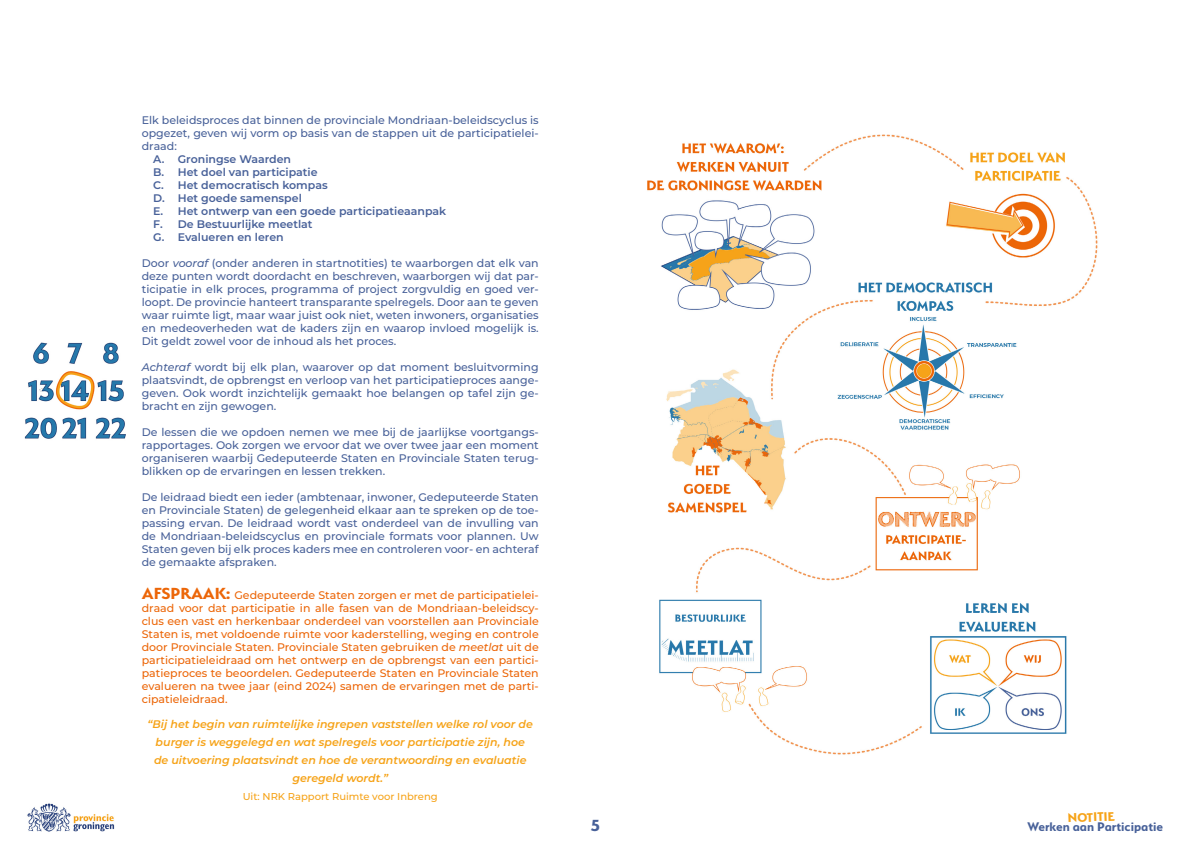
<style>
.page{position:relative;width:1191px;height:842px;background:#fff}
.page>*{position:absolute;margin:0;border:0;box-sizing:border-box;transform-origin:0 0}
.t1{font:700 18px "Serenity";color:#486199}
.t2{font:700 14px "Serenity";color:#486199}
.t3{font:700 14px "Serenity";color:#f6a318}
.t4{font:500 11px/13px "Montserrat";color:#486199;text-align:justify}
.t5{font:500 11px/13px "Montserrat";color:#ec6608;text-align:justify}
.t6{font:italic 600 11px/18px "Montserrat";color:#f6a318;text-align:center}
.t7{font:600 11px/13px "Montserrat";color:#486199}
.t8{font:500 10px "Montserrat";color:#f6a318}
.s1{font-style:italic}
.s2{font-family:"Serenity";font-weight:700;font-size:18px}
</style>
<div class="page">
<img style="left:27px;top:803px;width:88px;height:29px">
<img style="left:24px;top:342px;width:102px;height:97px">
<img style="left:647px;top:134px;width:451px;height:621px">
<p class="t4" style="left:142px;top:113px;width:398px">Elk beleidsproces dat binnen de provinciale Mondriaan-beleidscyclus is opgezet, geven wij vorm op basis van de stappen uit de participatielei&shy;draad:</p>
<p class="t7" style="left:153px;top:152px;width:294px">A. Groningse Waarden<br>B. Het doel van participatie<br>C. Het democratisch kompas<br>D. Het goede samenspel<br>E. Het ontwerp van een goede participatieaanpak<br>F. De Bestuurlijke meetlat<br>G. Evalueren en leren</p>
<p class="t4" style="left:142px;top:256px;width:398px">Door <span class="s1">vooraf</span> (onder anderen in startnotities) te waarborgen dat elk van deze punten wordt doordacht en beschreven, waarborgen wij dat par&shy;ticipatie in elk proces, programma of project zorgvuldig en goed ver&shy;loopt. De provincie hanteert transparante spelregels. Door aan te geven waar ruimte ligt, maar waar juist ook niet, weten inwoners, organisaties en medeoverheden wat de kaders zijn en waarop invloed mogelijk is.<br>Dit geldt zowel voor de inhoud als het proces.</p>
<p class="t4" style="left:142px;top:360px;width:398px"><span class="s1">Achteraf</span> wordt bij elk plan, waarover op dat moment besluitvorming plaatsvindt, de opbrengst en verloop van het participatieproces aange&shy;geven. Ook wordt inzichtelijk gemaakt hoe belangen op tafel zijn ge&shy;bracht en zijn gewogen.</p>
<p class="t4" style="left:142px;top:425px;width:398px">De lessen die we opdoen nemen we mee bij de jaarlijkse voortgangs&shy;rapportages. Ook zorgen we ervoor dat we over twee jaar een moment organiseren waarbij Gedeputeerde Staten en Provinciale Staten terug&shy;blikken op de ervaringen en lessen trekken.</p>
<p class="t4" style="left:142px;top:490px;width:398px">De leidraad biedt een ieder (ambtenaar, inwoner, Gedeputeerde Staten en Provinciale Staten) de gelegenheid elkaar aan te spreken op de toe&shy;passing ervan. De leidraad wordt vast onderdeel van de invulling van de Mondriaan-beleidscyclus en provinciale formats voor plannen. Uw Staten geven bij elk proces kaders mee en controleren voor- en achteraf de gemaakte afspraken.</p>
<p class="t5" style="left:142px;top:588px;width:398px"><span class="s2">AFSPRAAK:</span> Gedeputeerde Staten zorgen er met de participatielei&shy;draad voor dat participatie in alle fasen van de Mondriaan-beleidscy&shy;clus een vast en herkenbaar onderdeel van voorstellen aan Provinciale Staten is, met voldoende ruimte voor kaderstelling, weging en controle door Provinciale Staten. Provinciale Staten gebruiken de <span class="s1">meetlat</span> uit de participatieleidraad om het ontwerp en de opbrengst van een partici&shy;patieproces te beoordelen. Gedeputeerde Staten en Provinciale Staten evalueren na twee jaar (eind 2024) samen de ervaringen met de parti&shy;cipatieleidraad.</p>
<p class="t6" style="left:148px;top:714px;width:387px">“Bij het begin van ruimtelijke ingrepen vaststellen welke rol voor de burger is weggelegd en wat spelregels voor participatie zijn, hoe de uitvoering plaatsvindt en hoe de verantwoording en evaluatie geregeld wordt.”</p>
<p class="t8" style="left:243px;top:789px;width:197px">Uit: NRK Rapport Ruimte voor Inbreng</p>
<h1 class="t1" style="left:591px;top:815px;width:11px">5</h1>
<p class="t3" style="left:1067px;top:810px;width:49px;rotate:-2deg">NOTITIE</p>
<p class="t2" style="left:1027px;top:819px;width:137px">Werken aan Participatie</p>
</div>
